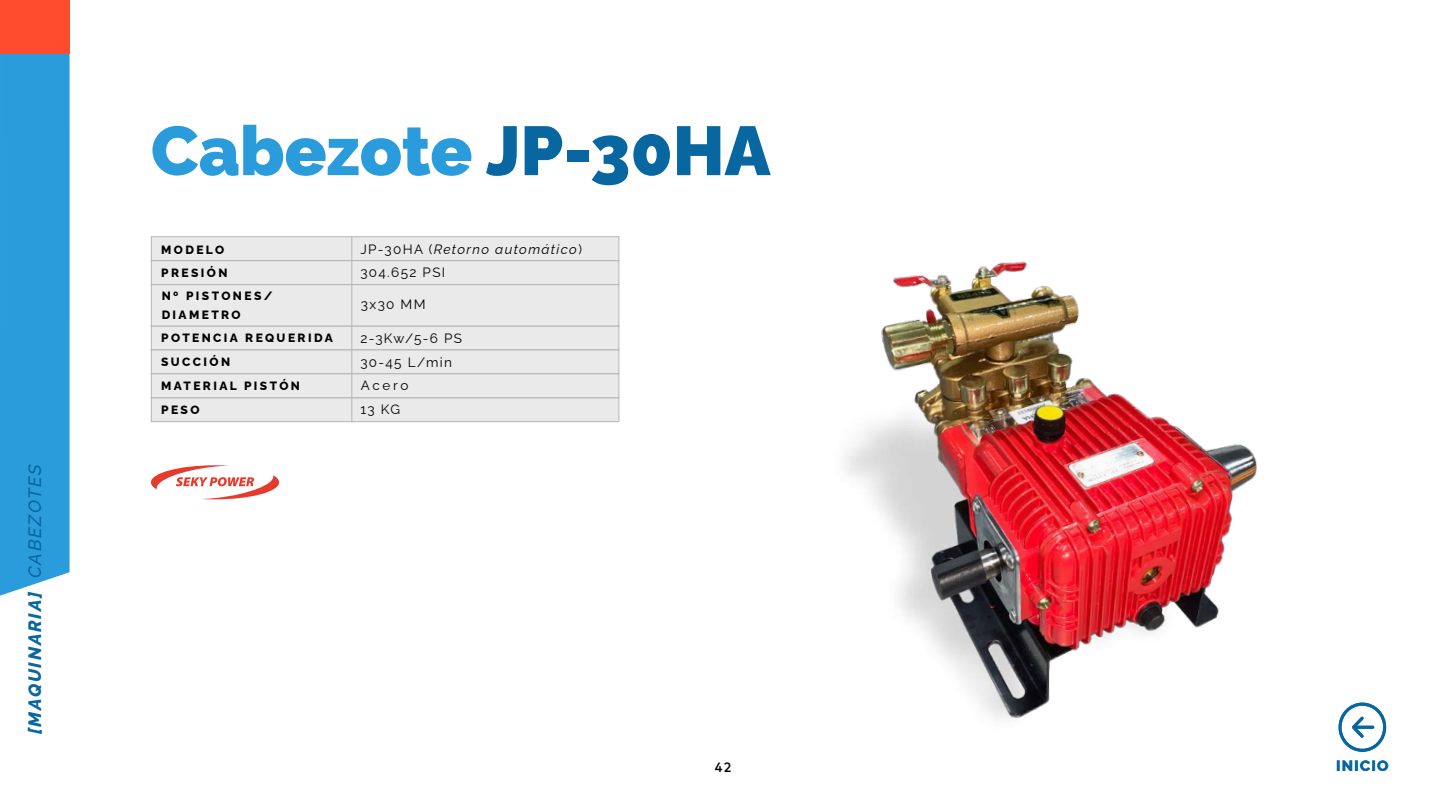
<style>
.page{position:relative;width:1440px;height:810px;background:#fff}
.page>*{position:absolute;margin:0;border:0;box-sizing:border-box;transform-origin:0 0}
.t1{font:900 69px "Raleway";color:#2a9bdb}
.t2{font:italic 800 18px "Raleway";color:#0866a1}
.t3{font:800 15px "Raleway";letter-spacing:.075em;color:#0866a1}
.t4{font:13.5px/23.4px "Raleway";letter-spacing:.1em;color:#000}
.t5{font:500 13.5px "Mark Pro";color:#000}
.t6{font:800 12px/24px "Raleway";letter-spacing:.2em;color:#000}
.s1{font-weight:500}
.s2{color:#0866a1}
.s3{font-style:italic}
</style>
<div class="page">
<div style="left:0;top:54px;width:70px;height:542px;background:#2a9bdb"></div>
<div style="left:0;top:0;width:70px;height:54px;background:#ff4c2e"></div>
<img style="left:844px;top:261px;width:542px;height:491px">
<div style="left:151px;top:236px;width:468px;height:25px;background:#eaeaea;border:1px solid #b4b4b4"></div>
<div style="left:151px;top:260px;width:468px;height:25px;background:#eaeaea;border:1px solid #b4b4b4"></div>
<div style="left:151px;top:326px;width:468px;height:24px;background:#eaeaea;border:1px solid #b4b4b4"></div>
<div style="left:151px;top:350px;width:468px;height:24px;background:#eaeaea;border:1px solid #b4b4b4"></div>
<div style="left:151px;top:397px;width:468px;height:25px;background:#eaeaea;border:1px solid #b4b4b4"></div>
<div style="left:151px;top:284px;width:468px;height:42px;background:#eaeaea;border:1px solid #b4b4b4"></div>
<div style="left:151px;top:373px;width:468px;height:25px;background:#eaeaea;border:1px solid #b4b4b4"></div>
<hr style="left:351px;top:236px;width:1px;height:186px;background:#b4b4b4">
<svg style="left:151px;top:465px;width:128px;height:34px"></svg>
<h2 class="t2" style="left:20px;top:734px;width:272px;rotate:-90deg">[MAQUINARIA] <span class="s1">CABEZOTES</span></h2>
<h1 class="t1" style="left:151px;top:96px;width:621px">Cabezote <span class="s2">JP-30HA</span></h1>
<p class="t6" style="left:161px;top:236px;width:65px">MODELO</p>
<p class="t4" style="left:360px;top:236px;width:223px">JP-30HA (<span class="s3">Retorno automático</span>)<br>304.652 PSI</p>
<p class="t6" style="left:161px;top:259px;width:68px">PRESIÓN</p>
<p class="t6" style="left:162px;top:284px;width:112px;line-height:19.5px">Nº PISTONES/<br>DIAMETRO</p>
<p class="t4" style="left:361px;top:291px;width:66px">3x30 MM</p>
<p class="t4" style="left:360px;top:324px;width:103px;line-height:24px">2-3Kw/5-6 PS<br>30-45 L/min</p>
<p class="t4" style="left:360px;top:396px;width:41px">13 KG</p>
<p class="t6" style="left:161px;top:324px;width:173px">POTENCIA REQUERIDA<br>SUCCIÓN</p>
<p class="t6" style="left:161px;top:396px;width:40px">PESO</p>
<p class="t6" style="left:161px;top:372px;width:140px">MATERIAL PISTÓN</p>
<p class="t4" style="left:361px;top:372px;width:49px">Acero</p>
<p class="t5" style="left:715px;top:757px;width:18px">42</p>
<p class="t3" style="left:1336px;top:754px;width:54px">INICIO</p>
</div>
